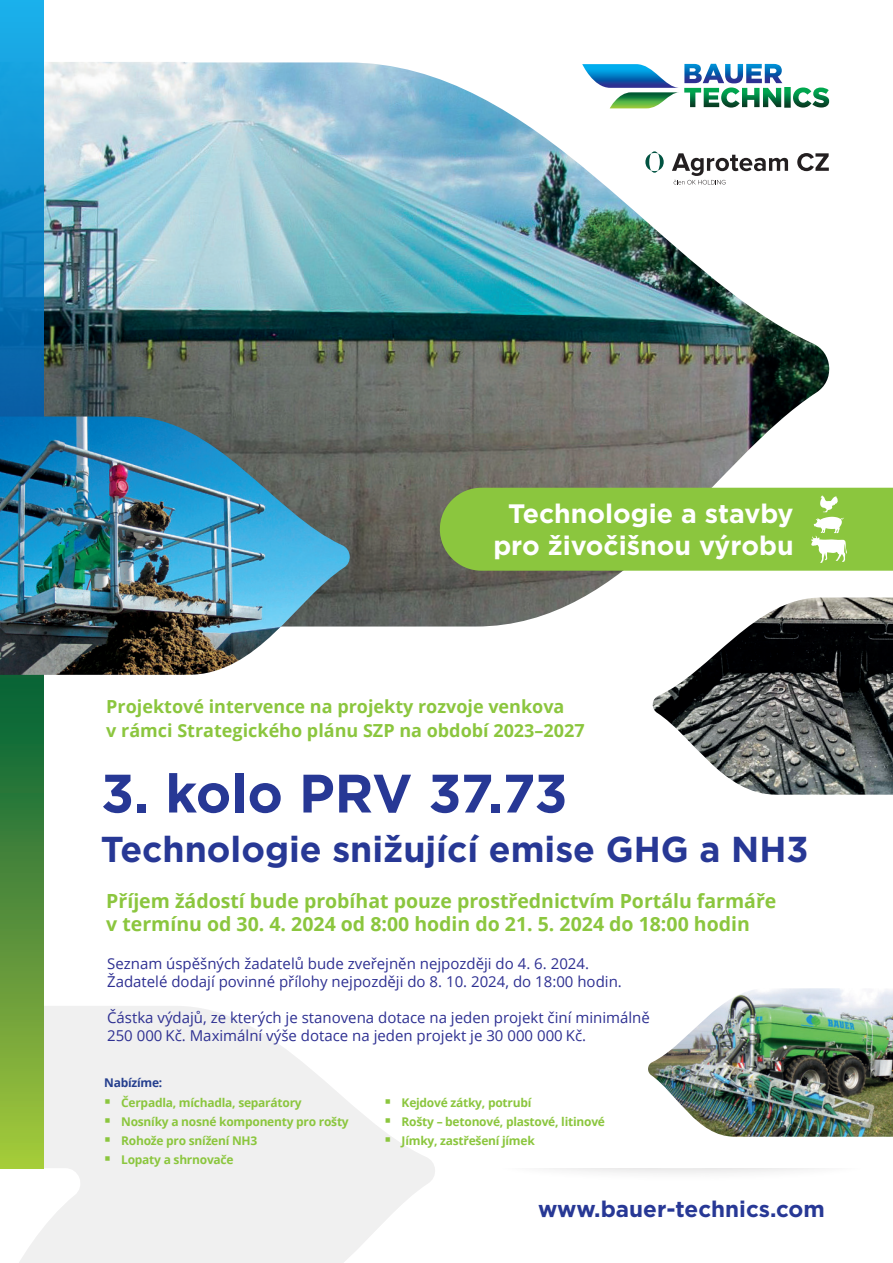
<style>
.page{position:relative;width:893px;height:1263px;background:#fff}
.page>*{position:absolute;margin:0;border:0;box-sizing:border-box;transform-origin:0 0}
.t1{font:700 54px "Gotham";letter-spacing:-.02em;color:#273895}
.t2{font:700 36px "Gotham";color:#273895}
.t3{font:700 26.7px/32px "Gotham";color:#fff;text-align:center}
.t4{font:700 22.5px "Gotham";color:#273895}
.t5{font:700 19.5px/23.4px "Open Sans";color:#8bc63e}
.t6{font:700 18px/24px "Open Sans";color:#8bc63e}
.t7{font:15px/18px "Open Sans";color:#2e3092}
.t8{font:700 12px "Open Sans";letter-spacing:-.02em;color:#8bc63e}
.t9{font:700 12px "Open Sans";letter-spacing:-.02em;color:#253f8e}
</style>
<div class="page">
<svg style="left:0;top:1006px;width:435px;height:257px;fill:#f0f0f0"></svg>
<img style="left:44px;top:62px;width:786px;height:564px">
<div style="left:489px;top:1126px;width:385px;height:56px;background:#231f20;opacity:.2"></div>
<div style="left:446px;top:1026px;width:447px;height:142px;background:#fff"></div>
<img style="left:610px;top:92px;width:70px;height:16px">
<img style="left:582px;top:64px;width:98px;height:24px">
<img style="left:684px;top:64px;width:59px;height:20px">
<img style="left:746px;top:64px;width:16px;height:19px">
<img style="left:765px;top:64px;width:17px;height:19px">
<img style="left:684px;top:88px;width:17px;height:19px">
<img style="left:703px;top:88px;width:16px;height:19px">
<img style="left:721px;top:87px;width:19px;height:21px">
<img style="left:742px;top:88px;width:17px;height:19px">
<img style="left:763px;top:88px;width:18px;height:19px">
<img style="left:785px;top:88px;width:5px;height:19px">
<img style="left:793px;top:87px;width:36px;height:21px">
<div style="left:440px;top:488px;width:453px;height:83px;background:#8bc63e"></div>
<svg style="left:0;top:0;width:44px;height:416px;background:#0f86c7"></svg>
<div style="left:0;top:626px;width:43px;height:542px;background:linear-gradient(to bottom,#005438,#a6c63c)"></div>
<img style="left:653px;top:597px;width:240px;height:198px">
<img style="left:648px;top:988px;width:245px;height:149px">
<img style="left:0;top:416px;width:350px;height:259px">
<svg style="left:797px;top:153px;width:32px;height:18px"></svg>
<svg style="left:645px;top:151px;width:19px;height:22px"></svg>
<svg style="left:672px;top:153px;width:116px;height:32px"></svg>
<h3 class="t3" style="left:493px;top:497px;width:302px">Technologie a stavby pro živočišnou výrobu</h3>
<p class="t6" style="left:106px;top:694px;width:480px">Projektové intervence na projekty rozvoje venkova<br>v rámci Strategického plánu SZP na období 2023–2027</p>
<h1 class="t1" style="left:101px;top:769px;width:468px">3. kolo PRV 37.73</h1>
<h2 class="t2" style="left:101px;top:825px;width:709px">Technologie snižující emise GHG a NH3</h2>
<h3 class="t5" style="left:106px;top:888px;width:672px">Příjem žádostí bude probíhat pouze prostřednictvím Portálu farmáře v termínu od 30. 4. 2024 od 8:00 hodin do 21. 5. 2024 do 18:00 hodin</h3>
<p class="t7" style="left:107px;top:954px;width:516px">Seznam úspěšných žadatelů bude zveřejněn nejpozději do 4. 6. 2024.<br>Žadatelé dodají povinné přílohy nejpozději do 8. 10. 2024, do 18:00 hodin.</p>
<p class="t7" style="left:107px;top:1008px;width:544px">Částka výdajů, ze kterých je stanovena dotace na jeden projekt činí minimálně<br>250 000 Kč. Maximální výše dotace na jeden projekt je 30 000 000 Kč.</p>
<p class="t9" style="left:104px;top:1074px;width:60px">Nabízíme:</p>
<p class="t8" style="left:104px;top:1094px;width:199px">▪ Čerpadla, míchadla, separátory</p>
<p class="t8" style="left:104px;top:1113px;width:246px">▪ Nosníky a nosné komponenty pro rošty</p>
<p class="t8" style="left:104px;top:1132px;width:155px">▪ Rohože pro snížení NH3</p>
<p class="t8" style="left:104px;top:1151px;width:131px">▪ Lopaty a shrnovače</p>
<p class="t8" style="left:385px;top:1094px;width:148px">▪ Kejdové zátky, potrubí</p>
<p class="t8" style="left:385px;top:1113px;width:222px">▪ Rošty – betonové, plastové, litinové</p>
<p class="t8" style="left:385px;top:1132px;width:152px">▪ Jímky, zastřešení jímek</p>
<h3 class="t4" style="left:538px;top:1194px;width:288px">www.bauer-technics.com</h3>
</div>
